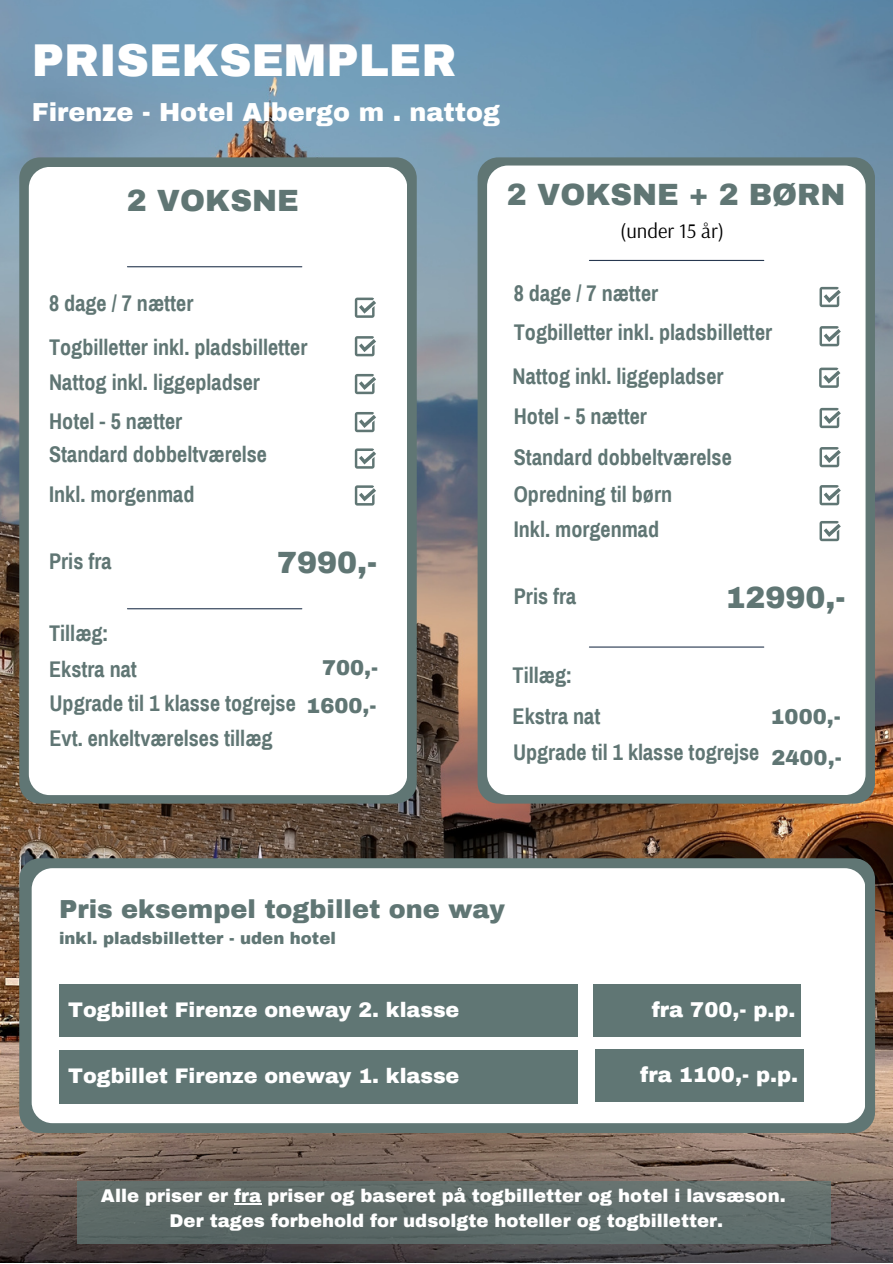
<style>
.page{position:relative;width:893px;height:1264px;background:#fff}
.page>*{position:absolute;margin:0;border:0;box-sizing:border-box;transform-origin:0 0}
.t1{font:900 45px "Archivo";color:#fff}
.t2{font:900 30px "Archivo";color:#607674}
.t3{font:900 25.5px "Archivo";color:#fff}
.t4{font:900 25.5px "Archivo";color:#607674}
.t5{font:700 22.2px/35.2px "Archivo Narrow";color:#607674}
.t6{font:900 21px "Archivo";color:#fff}
.t7{font:900 21px "Archivo";color:#607674}
.t8{font:900 20.7px "Archivo";color:#fff}
.t9{font:20.7px "Arsenal";color:#000}
.t10{font:900 18px/24.8px "Archivo";color:#fff;text-align:center}
.t11{font:900 16.5px "Archivo";color:#607674}
</style>
<div class="page">
<img style="left:0;top:0;width:892px;height:1262px">
<img style="left:478px;top:772px;width:405px;height:66px">
<img style="left:16px;top:772px;width:405px;height:66px">
<div style="left:19px;top:157px;width:397px;height:646px;background:#607674;border-radius:21px"></div>
<div style="left:29px;top:167px;width:378px;height:628px;background:#fff;border-radius:21px"></div>
<hr style="left:127px;top:266px;width:175px;height:1px;background:#273850">
<hr style="left:127px;top:608px;width:175px;height:1px;background:#273850">
<svg style="left:355px;top:297px;width:21px;height:21px"></svg>
<svg style="left:355px;top:336px;width:21px;height:20px"></svg>
<svg style="left:355px;top:412px;width:21px;height:20px"></svg>
<svg style="left:355px;top:448px;width:21px;height:20px"></svg>
<svg style="left:355px;top:485px;width:21px;height:20px"></svg>
<div style="left:477px;top:157px;width:397px;height:646px;background:#607674;border-radius:21px"></div>
<div style="left:487px;top:165px;width:378px;height:629px;background:#fff;border-radius:21px"></div>
<hr style="left:589px;top:260px;width:174px;height:1px;background:#273850">
<hr style="left:589px;top:646px;width:174px;height:1px;background:#273850">
<svg style="left:819px;top:287px;width:21px;height:20px"></svg>
<svg style="left:819px;top:326px;width:21px;height:20px"></svg>
<svg style="left:819px;top:408px;width:21px;height:20px"></svg>
<svg style="left:819px;top:447px;width:21px;height:20px"></svg>
<svg style="left:819px;top:485px;width:21px;height:20px"></svg>
<svg style="left:819px;top:521px;width:21px;height:20px"></svg>
<img style="left:92px;top:1132px;width:720px;height:45px">
<div style="left:19px;top:858px;width:856px;height:274px;background:#607674;border-radius:21px"></div>
<div style="left:32px;top:868px;width:833px;height:255px;background:#fff;border-radius:21px"></div>
<div style="left:59px;top:983px;width:519px;height:53px;background:#607674"></div>
<div style="left:593px;top:983px;width:207px;height:53px;background:#607674"></div>
<div style="left:59px;top:1050px;width:519px;height:52px;background:#607674"></div>
<div style="left:595px;top:1049px;width:208px;height:52px;background:#607674"></div>
<svg style="left:355px;top:374px;width:21px;height:20px"></svg>
<svg style="left:819px;top:367px;width:21px;height:21px"></svg>
<div style="left:77px;top:1181px;width:753px;height:63px;background:#5f6c6a"></div>
<svg style="left:234px;top:1203px;width:27px;height:1px"></svg>
<h1 class="t1" style="left:32px;top:37px;width:426px">PRISEKSEMPLER</h1>
<p class="t3" style="left:32px;top:98px;width:470px">Firenze - Hotel Albergo m . nattog</p>
<h2 class="t2" style="left:127px;top:185px;width:173px">2 VOKSNE</h2>
<p class="t5" style="left:49px;top:282px;width:260px;line-height:43.2px">8 dage / 7 nætter<br>Togbilletter inkl. pladsbilletter</p>
<h2 class="t2" style="left:507px;top:179px;width:340px">2 VOKSNE + 2 BØRN</h2>
<p class="t9" style="left:620px;top:217px;width:106px">(under 15 år)</p>
<p class="t5" style="left:514px;top:274px;width:260px;line-height:39.2px">8 dage / 7 nætter<br>Togbilletter inkl. pladsbilletter</p>
<p class="t5" style="left:49px;top:364px;width:212px">Nattog inkl. liggepladser</p>
<p class="t5" style="left:512px;top:359px;width:212px">Nattog inkl. liggepladser</p>
<p class="t5" style="left:49px;top:404px;width:219px;line-height:33.2px">Hotel - 5 nætter<br>Standard dobbeltværelse</p>
<p class="t5" style="left:49px;top:476px;width:147px">Inkl. morgenmad</p>
<p class="t5" style="left:49px;top:544px;width:64px">Pris fra</p>
<h2 class="t2" style="left:277px;top:546px;width:102px">7990,-</h2>
<p class="t5" style="left:49px;top:615px;width:248px">Tillæg:<br>Ekstra nat<br>Upgrade til 1 klasse togrejse<br>Evt. enkeltværelses tillæg</p>
<p class="t7" style="left:322px;top:656px;width:58px">700,-</p>
<p class="t7" style="left:306px;top:694px;width:72px">1600,-</p>
<p class="t5" style="left:514px;top:396px;width:219px;line-height:40.5px">Hotel - 5 nætter<br>Standard dobbeltværelse</p>
<p class="t5" style="left:514px;top:476px;width:160px">Opredning til børn<br>Inkl. morgenmad</p>
<p class="t5" style="left:514px;top:579px;width:64px">Pris fra</p>
<h2 class="t2" style="left:725px;top:581px;width:122px">12990,-</h2>
<p class="t5" style="left:512px;top:655px;width:89px;line-height:40.5px">Tillæg:<br>Ekstra nat</p>
<p class="t5" style="left:513px;top:735px;width:330px">Upgrade til 1 klasse togrejse <sub>2400,-</sub></p>
<p class="t7" style="left:770px;top:705px;width:72px">1000,-</p>
<p class="t4" style="left:59px;top:895px;width:447px">Pris eksempel togbillet one way</p>
<p class="t11" style="left:59px;top:929px;width:278px">inkl. pladsbilletter - uden hotel</p>
<p class="t8" style="left:68px;top:998px;width:392px">Togbillet Firenze oneway 2. klasse</p>
<p class="t6" style="left:651px;top:998px;width:145px">fra 700,- p.p.</p>
<p class="t8" style="left:68px;top:1064px;width:392px">Togbillet Firenze oneway 1. klasse</p>
<p class="t6" style="left:640px;top:1063px;width:159px">fra 1100,- p.p.</p>
<p class="t10" style="left:101px;top:1183px;width:686px">Alle priser er fra priser og baseret på togbilletter og hotel i lavsæson.<br>Der tages forbehold for udsolgte hoteller og togbilletter.</p>
</div>
